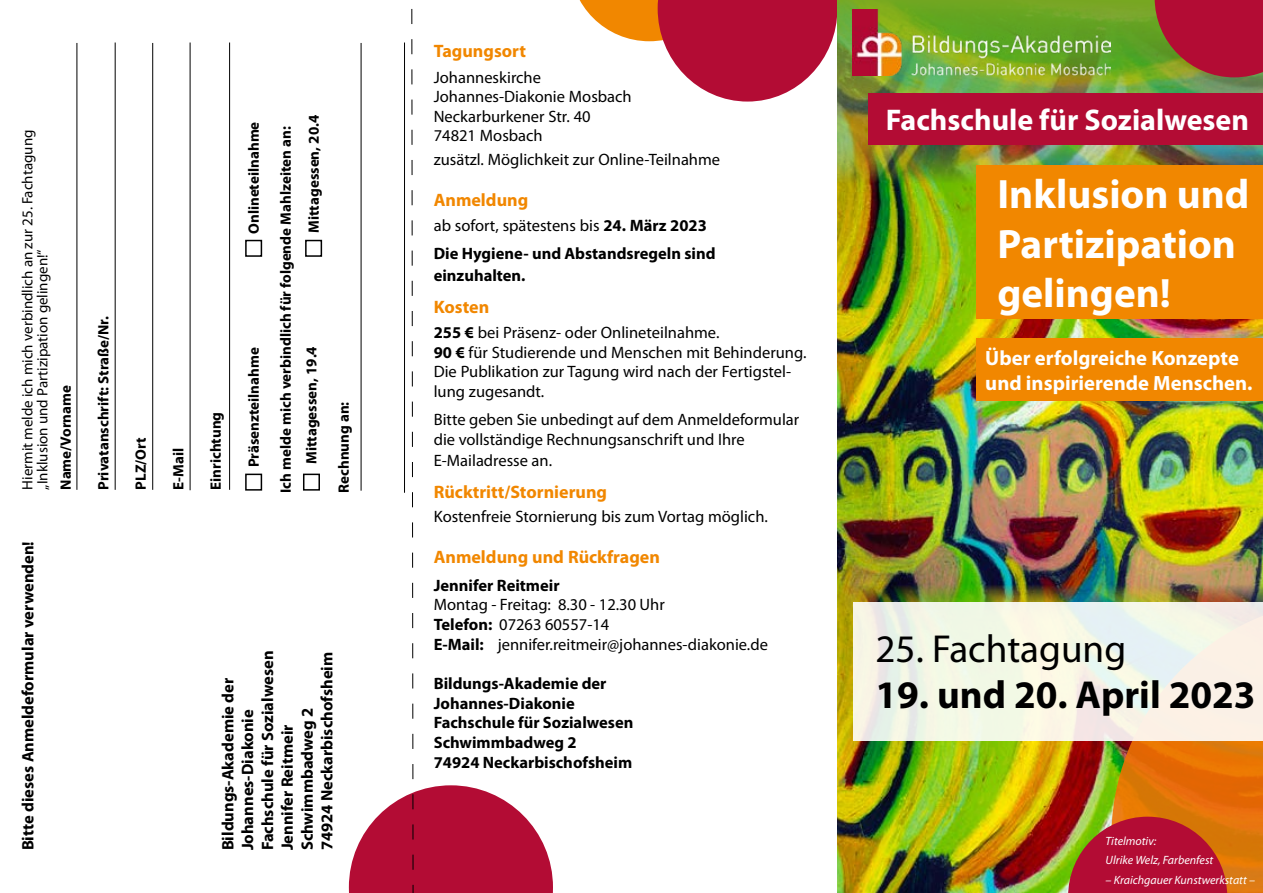
<style>
.page{position:relative;width:1263px;height:893px;background:#fff}
.page>*{position:absolute;margin:0;border:0;box-sizing:border-box;transform-origin:0 0}
.t1{font:700 41.1px/49.3px "Myriad Pro";color:#fff}
.t2{font:700 39.15px "Myriad Pro";color:#000}
.t3{font:39.15px "Myriad Pro";color:#000}
.t4{font:700 30px "Myriad Pro";color:#fff}
.t5{font:700 20.7px/24.8px "Myriad Pro";color:#fff}
.t6{font:700 18px "Myriad Pro";color:#f18700}
.t7{font:16.5px/19.6px "Myriad Pro";color:#000}
.t8{font:700 16.5px/19.8px "Myriad Pro";color:#000}
.t9{font:700 15px "Myriad Pro";color:#000}
.t10{font:15px/15px "Myriad Pro";color:#000}
.t11{font:italic 12px/19.5px "Myriad Pro";color:#fff}
.s1{font-weight:400}
.s2{font-weight:700}
</style>
<div class="page">
<img style="left:838px;top:626px;width:241px;height:267px">
<img style="left:838px;top:158px;width:425px;height:468px">
<div style="left:976px;top:166px;width:287px;height:153px;background:#f18700"></div>
<img style="left:1079px;top:567px;width:184px;height:326px">
<svg style="left:1068px;top:817px;width:159px;height:76px;background:#b32a2e"></svg>
<svg style="left:579px;top:0;width:258px;height:102px"></svg>
<div style="left:977px;top:338px;width:286px;height:63px;background:#f18700"></div>
<svg style="left:853px;top:603px;width:410px;height:138px;background:#f3f3e7"></svg>
<svg style="left:349px;top:9px;width:204px;height:884px"></svg>
<hr style="left:77px;top:43px;width:1px;height:447px;background:#000">
<hr style="left:115px;top:43px;width:1px;height:447px;background:#000">
<hr style="left:361px;top:43px;width:1px;height:448px;background:#000">
<hr style="left:404px;top:43px;width:1px;height:450px;background:#000">
<hr style="left:152px;top:43px;width:1px;height:447px;background:#000">
<hr style="left:190px;top:43px;width:1px;height:447px;background:#000">
<hr style="left:229px;top:43px;width:1px;height:447px;background:#000">
<div style="left:245px;top:474px;width:17px;height:17px;border:2px solid #000"></div>
<div style="left:303px;top:474px;width:17px;height:17px;border:2px solid #000"></div>
<div style="left:245px;top:240px;width:17px;height:17px;border:2px solid #000"></div>
<div style="left:305px;top:240px;width:17px;height:17px;border:2px solid #000"></div>
<img style="left:838px;top:147px;width:425px;height:11px">
<img style="left:838px;top:0;width:425px;height:147px">
<img style="left:852px;top:10px;width:258px;height:65px">
<div style="left:869px;top:93px;width:394px;height:51px;background:#b30c34"></div>
<svg style="left:1155px;top:0;width:108px;height:77px;background:#a82432"></svg>
<p class="t9" style="left:304px;top:233px;width:120px;rotate:-90deg">Mittagessen, 20.4</p>
<p class="t9" style="left:244px;top:234px;width:114px;rotate:-90deg">Onlineteilnahme</p>
<p class="t10" style="left:20px;top:490px;width:362px;rotate:-90deg">Hiermit melde ich mich verbindlich an zur 25. Fachtagung „Inklusion und Partizipation gelingen!“</p>
<p class="t9" style="left:276px;top:493px;width:368px;rotate:-90deg">Ich melde mich verbindlich für folgende Mahlzeiten an:</p>
<p class="t9" style="left:94px;top:490px;width:175px;rotate:-90deg">Privatanschrift: Straße/Nr.</p>
<p class="t9" style="left:244px;top:467px;width:122px;rotate:-90deg">Präsenzteilnahme</p>
<p class="t9" style="left:302px;top:464px;width:120px;rotate:-90deg">Mittagessen, 19.4</p>
<p class="t9" style="left:56px;top:490px;width:106px;rotate:-90deg">Name/Vorname</p>
<p class="t9" style="left:206px;top:490px;width:79px;rotate:-90deg">Einrichtung</p>
<p class="t9" style="left:131px;top:490px;width:54px;rotate:-90deg">PLZ/Ort</p>
<p class="t9" style="left:169px;top:490px;width:43px;rotate:-90deg">E-Mail</p>
<p class="t9" style="left:334px;top:493px;width:93px;rotate:-90deg">Rechnung an:</p>
<p class="t8" style="left:18px;top:850px;width:311px;rotate:-90deg">Bitte dieses Anmeldeformular verwenden!</p>
<p class="t8" style="left:217px;top:850px;width:201px;rotate:-90deg">Bildungs-Akademie der<br>Johannes-Diakonie<br>Fachschule für Sozialwesen<br>Jennifer Reitmeir<br>Schwimmbadweg 2<br>74924 Neckarbischofsheim</p>
<p class="t6" style="left:434px;top:39px;width:94px">Tagungsort</p>
<p class="t7" style="left:434px;top:67px;width:200px">Johanneskirche<br>Johannes-Diakonie Mosbach<br>Neckarburkener Str. 40<br>74821 Mosbach</p>
<p class="t7" style="left:434px;top:150px;width:288px">zusätzl. Möglichkeit zur Online-Teilnahme</p>
<p class="t6" style="left:434px;top:188px;width:96px">Anmeldung</p>
<p class="t8" style="left:434px;top:211px;width:283px;line-height:28px"><span class="s1">ab sofort, spätestens bis</span> 24. März 2023<br>Die Hygiene- und Abstandsregeln sind</p>
<p class="t8" style="left:434px;top:265px;width:93px">einzuhalten.</p>
<p class="t6" style="left:434px;top:295px;width:57px">Kosten</p>
<p class="t7" style="left:434px;top:322px;width:374px"><span class="s2">255 €</span> bei Präsenz- oder Onlineteilnahme.<br><span class="s2">90 €</span> für Studierende und Menschen mit Behinderung.<br>Die Publikation zur Tagung wird nach der Fertigstel&shy;lung zugesandt.</p>
<p class="t7" style="left:434px;top:410px;width:367px">Bitte geben Sie unbedingt auf dem Anmeldeformular die vollständige Rechnungsanschrift und Ihre</p>
<p class="t7" style="left:434px;top:451px;width:120px">E-Mailadresse an.</p>
<p class="t6" style="left:434px;top:480px;width:175px">Rücktritt/Stornierung</p>
<p class="t7" style="left:434px;top:507px;width:336px">Kostenfreie Stornierung bis zum Vortag möglich.</p>
<p class="t6" style="left:434px;top:545px;width:228px">Anmeldung und Rückfragen</p>
<p class="t8" style="left:434px;top:575px;width:127px">Jennifer Reitmeir</p>
<p class="t7" style="left:434px;top:595px;width:336px">Montag - Freitag: 8.30 - 12.30 Uhr<br><span class="s2">Telefon:</span> 07263 60557-14<br><span class="s2">E-Mail:</span> jennifer.reitmeir@johannes-diakonie.de</p>
<p class="t8" style="left:434px;top:673px;width:201px">Bildungs-Akademie der<br>Johannes-Diakonie<br>Fachschule für Sozialwesen<br>Schwimmbadweg 2<br>74924 Neckarbischofsheim</p>
<h3 class="t4" style="left:886px;top:100px;width:364px">Fachschule für Sozialwesen</h3>
<h1 class="t1" style="left:997px;top:168px;width:254px">Inklusion und<br>Partizipation gelingen!</h1>
<p class="t5" style="left:985px;top:345px;width:269px">Über erfolgreiche Konzepte und inspirierende Menschen.</p>
<h2 class="t3" style="left:875px;top:624px;width:252px">25. Fachtagung</h2>
<h2 class="t2" style="left:875px;top:670px;width:382px">19. und 20. April 2023</h2>
<p class="t11" style="left:1106px;top:831px;width:109px">Titelmotiv:<br>Ulrike Welz, Farbenfest</p>
<p class="t11" style="left:1106px;top:870px;width:151px">– Kraichgauer Kunstwerkstatt –</p>
</div>
